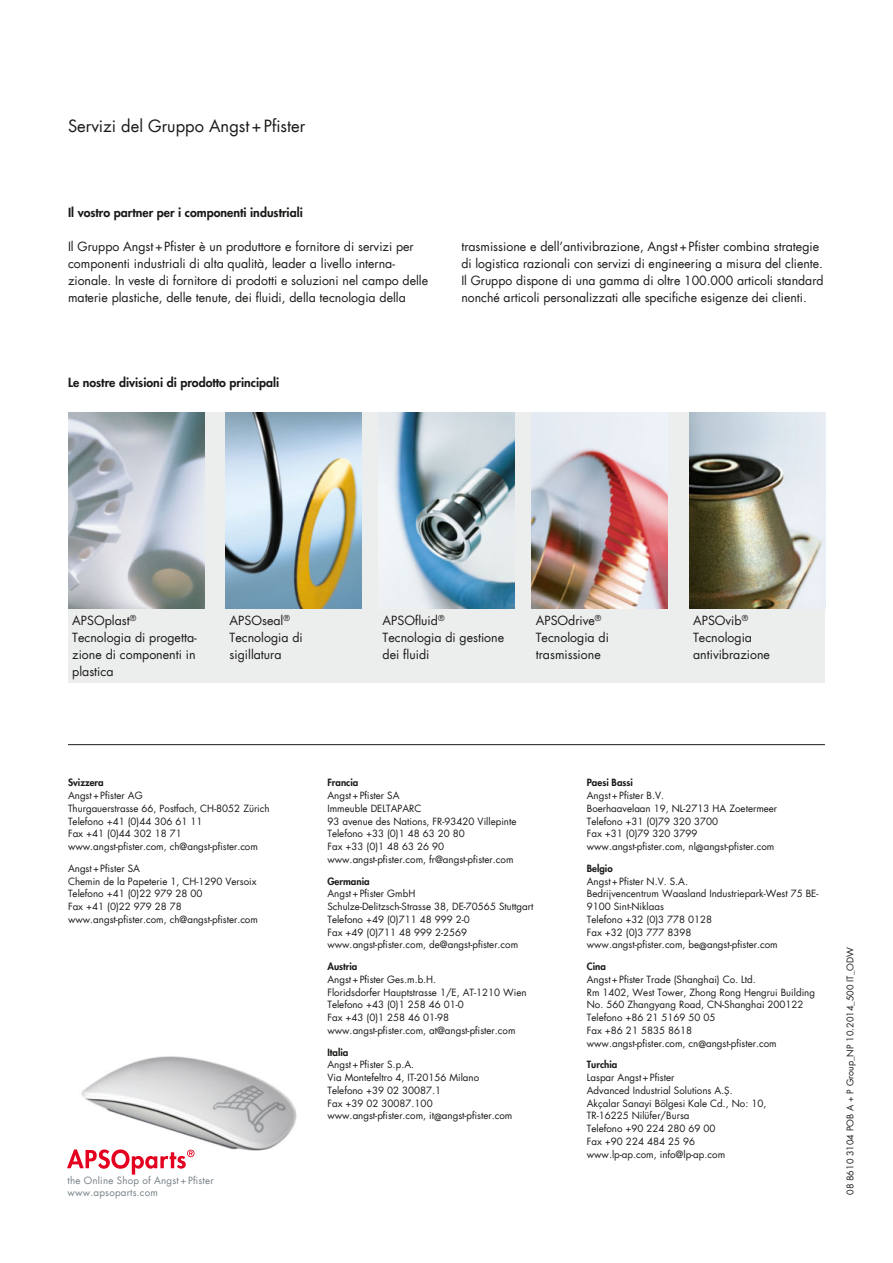
<style>
.page{position:relative;width:893px;height:1263px;background:#fff}
.page>*{position:absolute;margin:0;border:0;box-sizing:border-box;transform-origin:0 0}
.t1{font:16.5px "Futura Com";color:#1a1a18}
.t2{font:12.3px/17px "Futura Com";color:#1a1a18}
.t3{font:800 12.3px "Futura Com";color:#1a1a18}
.t4{font:9.75px/12.8px "Futura Com";color:#1a1a18}
.t5{font:800 9.75px "Futura Com";color:#1a1a18}
.t6{font:9.75px/12px "Futura Com";letter-spacing:.02em;color:#768085}
.t7{font:9px "Futura Com";color:#1a1a18}
</style>
<div class="page">
<div style="left:68px;top:412px;width:757px;height:271px;background:#eceded"></div>
<img style="left:68px;top:412px;width:136px;height:196px">
<img style="left:225px;top:412px;width:136px;height:196px">
<img style="left:379px;top:412px;width:136px;height:196px">
<img style="left:532px;top:412px;width:136px;height:196px">
<img style="left:689px;top:412px;width:135px;height:196px">
<hr style="left:68px;top:744px;width:757px;height:1px;background:#1a1a18">
<img style="left:81px;top:1056px;width:216px;height:95px">
<svg style="left:67px;top:1149px;width:128px;height:25px"></svg>
<h1 class="t1" style="left:68px;top:114px;width:239px">Servizi del Gruppo Angst+Pfister</h1>
<p class="t3" style="left:68px;top:203px;width:236px">Il vostro partner per i componenti industriali</p>
<p class="t2" style="left:68px;top:238px;width:362px">Il Gruppo Angst+Pfister è un produttore e fornitore di servizi per componenti industriali di alta qualità, leader a livello interna&shy;zionale. In veste di fornitore di prodotti e soluzioni nel campo delle materie plastiche, delle tenute, dei fluidi, della tecnologia della</p>
<p class="t2" style="left:461px;top:238px;width:364px">trasmissione e dell’antivibrazione, Angst+Pfister combina strategie di logistica razionali con servizi di engineering a misura del cliente.<br>Il Gruppo dispone di una gamma di oltre 100.000 articoli standard nonché articoli personalizzati alle specifiche esigenze dei clienti.</p>
<p class="t3" style="left:68px;top:373px;width:213px">Le nostre divisioni di prodotto principali</p>
<p class="t2" style="left:72px;top:612px;width:126px">APSOplast<sup>®<br></sup>Tecnologia di progetta&shy;zione di componenti in plastica</p>
<p class="t2" style="left:230px;top:612px;width:75px">APSOseal<sup>®<br></sup>Tecnologia di sigillatura</p>
<p class="t2" style="left:383px;top:612px;width:123px">APSOfluid<sup>®<br></sup>Tecnologia di gestione dei fluidi</p>
<p class="t2" style="left:536px;top:612px;width:75px">APSOdrive<sup>®<br></sup>Tecnologia di trasmissione</p>
<p class="t2" style="left:693px;top:612px;width:78px">APSOvib<sup>®<br></sup>Tecnologia antivibrazione</p>
<p class="t5" style="left:68px;top:775px;width:37px">Svizzera</p>
<p class="t4" style="left:68px;top:789px;width:203px">Angst+Pfister AG<br>Thurgauerstrasse 66, Postfach, CH-8052 Zürich<br>Telefono +41 (0)44 306 61 11<br>Fax +41 (0)44 302 18 71 www.angst-pfister.com, ch@angst-pfister.com</p>
<p class="t4" style="left:68px;top:862px;width:191px">Angst+Pfister SA<br>Chemin de la Papeterie 1, CH-1290 Versoix<br>Telefono +41 (0)22 979 28 00<br>Fax +41 (0)22 979 28 78 www.angst-pfister.com, ch@angst-pfister.com</p>
<p class="t6" style="left:68px;top:1174px;width:147px">the Online Shop of Angst + Pfister www.apsoparts.com</p>
<p class="t5" style="left:327px;top:775px;width:32px">Francia</p>
<p class="t4" style="left:327px;top:789px;width:191px">Angst+Pfister SA<br>Immeuble DELTAPARC<br>93 avenue des Nations, FR-93420 Villepinte<br>Telefono +33 (0)1 48 63 20 80<br>Fax +33 (0)1 48 63 26 90 www.angst-pfister.com, fr@angst-pfister.com</p>
<p class="t5" style="left:327px;top:873px;width:44px">Germania</p>
<p class="t4" style="left:327px;top:887px;width:207px">Angst+Pfister GmbH<br>Schulze-Delitzsch-Strasse 38, DE-70565 Stuttgart Telefono +49 (0)711 48 999 2-0<br>Fax +49 (0)711 48 999 2-2569 www.angst-pfister.com, de@angst-pfister.com</p>
<p class="t5" style="left:327px;top:959px;width:32px">Austria</p>
<p class="t4" style="left:327px;top:973px;width:201px">Angst+Pfister Ges.m.b.H.<br>Floridsdorfer Hauptstrasse 1/E, AT-1210 Wien Telefono +43 (0)1 258 46 01-0<br>Fax +43 (0)1 258 46 01-98 www.angst-pfister.com, at@angst-pfister.com</p>
<p class="t5" style="left:327px;top:1045px;width:22px">Italia</p>
<p class="t4" style="left:327px;top:1058px;width:187px">Angst+Pfister S.p.A.<br>Via Montefeltro 4, IT-20156 Milano<br>Telefono +39 02 30087.1<br>Fax +39 02 30087.100 www.angst-pfister.com, it@angst-pfister.com</p>
<p class="t5" style="left:587px;top:775px;width:48px">Paesi Bassi</p>
<p class="t4" style="left:587px;top:789px;width:192px">Angst+Pfister B.V.<br>Boerhaavelaan 19, NL-2713 HA Zoetermeer<br>Telefono +31 (0)79 320 3700<br>Fax +31 (0)79 320 3799 www.angst-pfister.com, nl@angst-pfister.com</p>
<p class="t5" style="left:587px;top:861px;width:27px">Belgio</p>
<p class="t4" style="left:587px;top:874px;width:233px">Angst+Pfister N.V. S.A.<br>Bedrijvencentrum Waasland Industriepark-West 75 BE-<br>9100 Sint-Niklaas<br>Telefono +32 (0)3 778 0128<br>Fax +32 (0)3 777 8398<br>www.angst-pfister.com, be@angst-pfister.com</p>
<p class="t5" style="left:587px;top:959px;width:21px">Cina</p>
<p class="t4" style="left:587px;top:973px;width:230px">Angst+Pfister Trade (Shanghai) Co. Ltd.<br>Rm 1402, West Tower, Zhong Rong Hengrui Building No. 560 Zhangyang Road, CN-Shanghai 200122<br>Telefono +86 21 5169 50 05<br>Fax +86 21 5835 8618<br>www.angst-pfister.com, cn@angst-pfister.com</p>
<p class="t5" style="left:587px;top:1057px;width:32px">Turchia</p>
<p class="t4" style="left:587px;top:1071px;width:181px">Laspar Angst+Pfister<br>Advanced Industrial Solutions A.Ş.<br>Akçalar Sanayi Bölgesi Kale Cd., No: 10,<br>TR-16225 Nilüfer/Bursa<br>Telefono +90 224 280 69 00<br>Fax +90 224 484 25 96 www.lp-ap.com, info@lp-ap.com</p>
<p class="t7" style="left:844px;top:1195px;width:249px;rotate:-90deg">08 8610 3104 POB A + P Group_NP 10.2014_500 IT_ODW</p>
</div>
